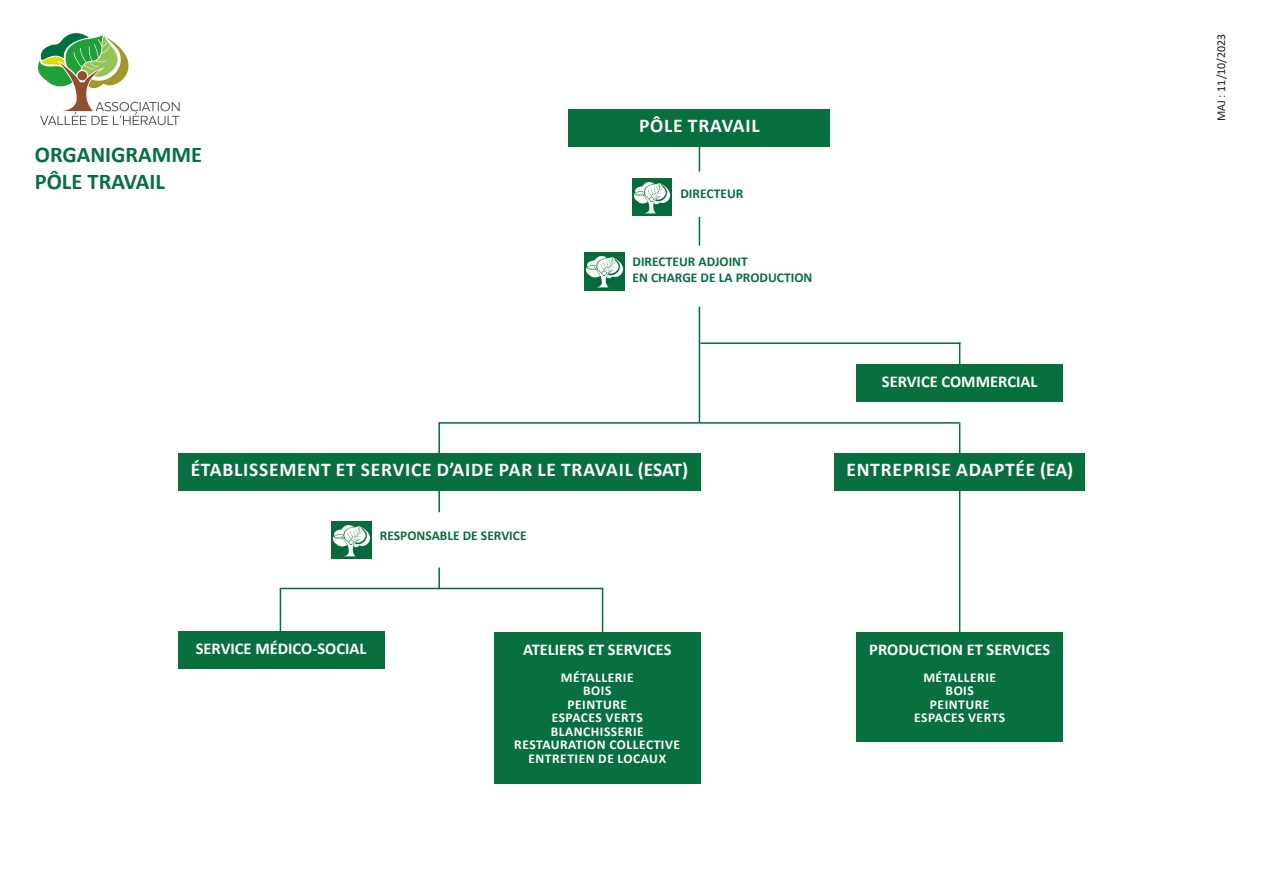
<style>
.page{position:relative;width:1263px;height:893px;background:#fff}
.page>*{position:absolute;margin:0;border:0;box-sizing:border-box;transform-origin:0 0}
.t1{font:700 22.5px "Calibri";color:#08703f}
.t2{font:700 19.5px "Calibri";letter-spacing:.04em;color:#fff}
.t3{font:700 16.5px "Calibri";color:#fff}
.t4{font:700 13.5px "Calibri";letter-spacing:.04em;color:#fff}
.t5{font:700 13.5px "Calibri";color:#08703f}
.t6{font:12px "Calibri";color:#1d1d1b}
</style>
<div class="page">
<hr style="left:438px;top:423px;width:2px;height:89px;background:#056c3b">
<hr style="left:959px;top:342px;width:1px;height:37px;background:#08703f">
<hr style="left:602px;top:588px;width:1px;height:66px;background:#08703f">
<hr style="left:280px;top:588px;width:1px;height:72px;background:#056c3b">
<hr style="left:959px;top:424px;width:1px;height:274px;background:#08703f">
<hr style="left:699px;top:114px;width:1px;height:58px;background:#08703f">
<img style="left:632px;top:179px;width:40px;height:37px">
<img style="left:585px;top:253px;width:39px;height:37px">
<div style="left:178px;top:454px;width:522px;height:37px;background:#08703f"></div>
<img style="left:332px;top:521px;width:39px;height:37px">
<div style="left:494px;top:632px;width:206px;height:152px;background:#08703f"></div>
<div style="left:834px;top:453px;width:251px;height:37px;background:#08703f"></div>
<div style="left:569px;top:109px;width:261px;height:37px;background:#08703f"></div>
<svg style="left:699px;top:217px;width:1px;height:29px"></svg>
<hr style="left:438px;top:422px;width:522px;height:2px;background:#056c3b">
<div style="left:857px;top:632px;width:206px;height:109px;background:#08703f"></div>
<hr style="left:280px;top:588px;width:323px;height:1px;background:#056c3b">
<div style="left:178px;top:631px;width:206px;height:38px;background:#08703f"></div>
<hr style="left:699px;top:307px;width:1px;height:115px;background:#056c3b">
<hr style="left:700px;top:342px;width:260px;height:2px;background:#056c3b">
<div style="left:857px;top:364px;width:206px;height:38px;background:#08703f"></div>
<svg style="left:38px;top:33px;width:142px;height:92px"></svg>
<hr style="left:438px;top:567px;width:2px;height:22px;background:#056c3b">
<p class="t1" style="left:35px;top:139px;width:169px">ORGANIGRAMME</p>
<p class="t1" style="left:35px;top:166px;width:132px">PÔLE TRAVAIL</p>
<p class="t2" style="left:639px;top:111px;width:122px">PÔLE TRAVAIL</p>
<p class="t5" style="left:680px;top:184px;width:64px">DIRECTEUR</p>
<p class="t5" style="left:632px;top:252px;width:117px">DIRECTEUR ADJOINT</p>
<p class="t5" style="left:632px;top:268px;width:181px">EN CHARGE DE LA PRODUCTION</p>
<p class="t2" style="left:191px;top:456px;width:499px">ÉTABLISSEMENT ET SERVICE D’AIDE PAR LE TRAVAIL (ESAT)</p>
<p class="t5" style="left:380px;top:526px;width:148px">RESPONSABLE DE SERVICE</p>
<p class="t3" style="left:882px;top:370px;width:157px">SERVICE COMMERCIAL</p>
<p class="t2" style="left:846px;top:455px;width:228px">ENTREPRISE ADAPTÉE (EA)</p>
<p class="t3" style="left:196px;top:637px;width:172px">SERVICE MÉDICO-SOCIAL</p>
<p class="t3" style="left:523px;top:638px;width:150px">ATELIERS ET SERVICES</p>
<p class="t4" style="left:561px;top:668px;width:74px">MÉTALLERIE</p>
<p class="t4" style="left:583px;top:681px;width:30px">BOIS</p>
<p class="t4" style="left:567px;top:695px;width:61px">PEINTURE</p>
<p class="t4" style="left:552px;top:708px;width:92px">ESPACES VERTS</p>
<p class="t4" style="left:551px;top:722px;width:95px">BLANCHISSERIE</p>
<p class="t4" style="left:514px;top:735px;width:167px">RESTAURATION COLLECTIVE</p>
<p class="t4" style="left:528px;top:749px;width:139px">ENTRETIEN DE LOCAUX</p>
<p class="t3" style="left:869px;top:638px;width:182px">PRODUCTION ET SERVICES</p>
<p class="t4" style="left:923px;top:668px;width:74px">MÉTALLERIE</p>
<p class="t4" style="left:945px;top:681px;width:30px">BOIS</p>
<p class="t4" style="left:930px;top:695px;width:61px">PEINTURE</p>
<p class="t4" style="left:914px;top:708px;width:92px">ESPACES VERTS</p>
<p class="t6" style="left:1213px;top:121px;width:89px;rotate:-90deg">MAJ : 11/10/2023</p>
</div>
